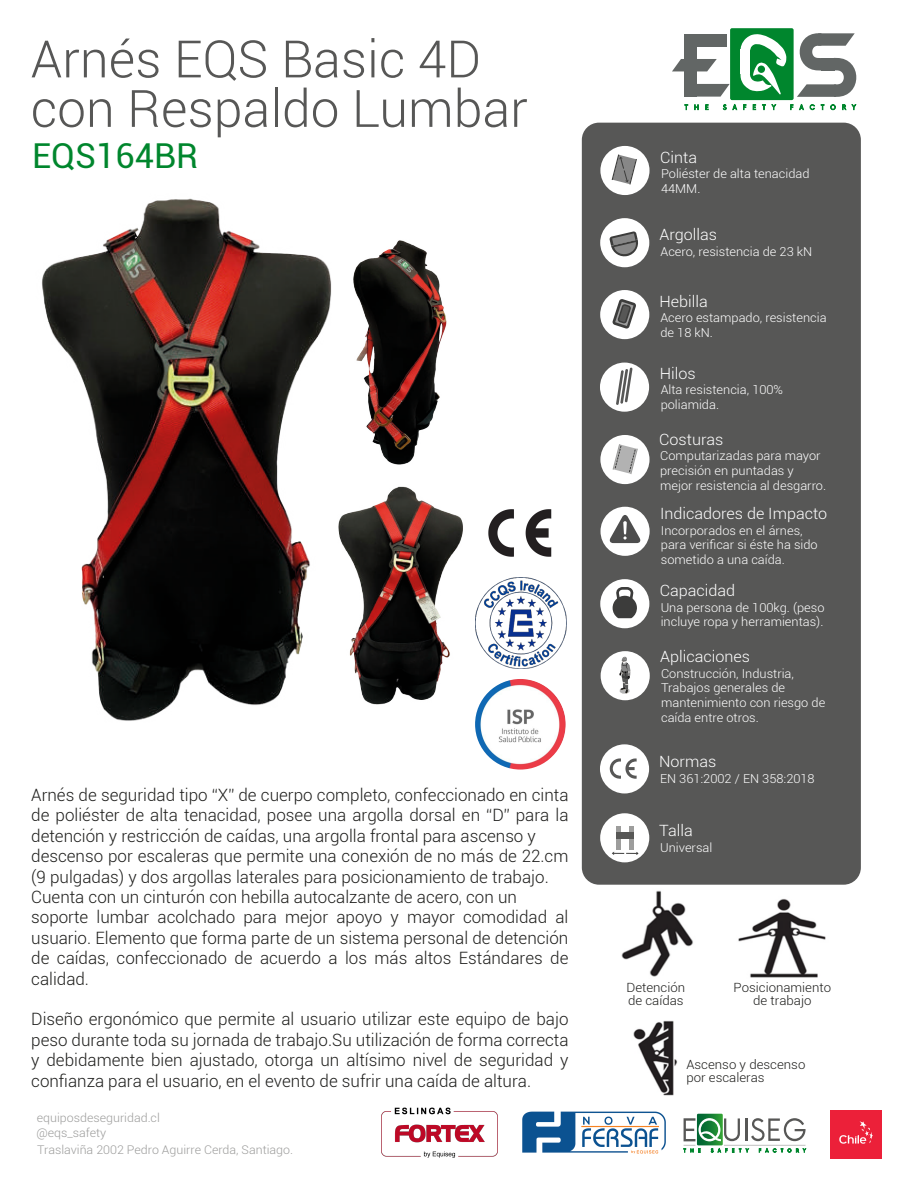
<style>
.page{position:relative;width:918px;height:1188px;background:#fff}
.page>*{position:absolute;margin:0;border:0;box-sizing:border-box;transform-origin:0 0}
.t1{font:300 51.6px/49.5px "Roboto";color:#575756}
.t2{font:34.35px "Roboto";color:#00862d}
.t3{font:300 16.95px/20.4px "Roboto";color:#1d1d1b}
.t4{font:300 15.45px "Roboto";color:#fff;scale:1.04 1}
.t5{font:300 12.75px/13.5px "Roboto";color:#1d1d1b;scale:1.04 1}
.t6{font:300 12.3px/14.7px "Roboto";color:#fff;scale:1.04 1}
.t7{font:300 12px/16.2px "Roboto";color:#9d9d9c;scale:1.04 1}
</style>
<div class="page">
<img style="left:338px;top:486px;width:125px;height:219px">
<img style="left:353px;top:240px;width:94px;height:225px">
<div style="left:730px;top:28px;width:64px;height:72px;background:#00862d;border-radius:2px"></div>
<svg style="left:672px;top:30px;width:185px;height:80px"></svg>
<img style="left:831px;top:1110px;width:51px;height:48px">
<svg style="left:683px;top:1114px;width:123px;height:38px"></svg>
<img style="left:381px;top:1107px;width:117px;height:51px">
<img style="left:522px;top:1111px;width:144px;height:43px">
<img style="left:42px;top:198px;width:290px;height:523px">
<img style="left:621px;top:890px;width:72px;height:87px">
<img style="left:738px;top:898px;width:88px;height:80px">
<img style="left:633px;top:1020px;width:44px;height:76px">
<img style="left:475px;top:679px;width:91px;height:91px;border-radius:45px">
<img style="left:476px;top:578px;width:90px;height:90px">
<img style="left:488px;top:509px;width:64px;height:48px">
<div style="left:582px;top:123px;width:279px;height:762px;background:#575756;border-radius:17px"></div>
<div style="left:600px;top:146px;width:50px;height:49px;background:#fff;border-radius:50%"></div>
<svg style="left:612px;top:154px;width:25px;height:31px"></svg>
<div style="left:600px;top:218px;width:49px;height:49px;background:#fff;border-radius:50%"></div>
<svg style="left:609px;top:231px;width:29px;height:26px"></svg>
<div style="left:600px;top:290px;width:49px;height:49px;background:#fff;border-radius:50%"></div>
<svg style="left:612px;top:299px;width:24px;height:30px"></svg>
<div style="left:600px;top:363px;width:49px;height:49px;background:#fff;border-radius:50%"></div>
<svg style="left:616px;top:368px;width:17px;height:37px"></svg>
<div style="left:600px;top:435px;width:50px;height:49px;background:#fff;border-radius:50%"></div>
<svg style="left:613px;top:444px;width:25px;height:30px"></svg>
<div style="left:601px;top:507px;width:49px;height:49px;background:#fff;border-radius:50%"></div>
<svg style="left:610px;top:515px;width:31px;height:28px"></svg>
<div style="left:600px;top:579px;width:49px;height:49px;background:#fff;border-radius:50%"></div>
<svg style="left:613px;top:587px;width:24px;height:31px"></svg>
<div style="left:600px;top:744px;width:49px;height:49px;background:#fff;border-radius:50%"></div>
<svg style="left:610px;top:758px;width:27px;height:21px"></svg>
<div style="left:601px;top:651px;width:49px;height:49px;background:#fff;border-radius:50%"></div>
<svg style="left:619px;top:657px;width:11px;height:37px"></svg>
<div style="left:600px;top:813px;width:49px;height:49px;background:#fff;border-radius:50%"></div>
<hr style="left:616px;top:826px;width:4px;height:24px;background:#9d9d9c">
<hr style="left:630px;top:826px;width:4px;height:24px;background:#9d9d9c">
<div style="left:616px;top:832px;width:18px;height:7px;background:#575756"></div>
<svg style="left:612px;top:852px;width:27px;height:3px"></svg>
<h1 class="t1" style="left:31px;top:33px;width:499px">Arnés EQS Basic 4D con Respaldo Lumbar</h1>
<h2 class="t2" style="left:32px;top:131px;width:167px">EQS164BR</h2>
<p class="t3" style="left:31px;top:784px;width:539px">Arnés de seguridad tipo “X” de cuerpo completo, confeccionado en cinta de poliéster de alta tenacidad, posee una argolla dorsal en “D” para la detención y restricción de caídas, una argolla frontal para ascenso y descenso por escaleras que permite una conexión de no más de 22.cm (9 pulgadas) y dos argollas laterales para posicionamiento de trabajo.<br>Cuenta con un cinturón con hebilla autocalzante de acero, con un soporte lumbar acolchado para mejor apoyo y mayor comodidad al usuario. Elemento que forma parte de un sistema personal de detención de caídas, confeccionado de acuerdo a los más altos Estándares de calidad.</p>
<p class="t3" style="left:31px;top:1009px;width:539px;text-align:justify">Diseño ergonómico que permite al usuario utilizar este equipo de bajo peso durante toda su jornada de trabajo.Su utilización de forma correcta y debidamente bien ajustado, otorga un altísimo nivel de seguridad y confianza para el usuario, en el evento de sufrir una caída de altura.</p>
<p class="t7" style="left:36px;top:1109px;width:248px">equiposdeseguridad.cl<br>@eqs_safety<br>Traslaviña 2002 Pedro Aguirre Cerda, Santiago.</p>
<p class="t4" style="left:660px;top:146px;width:37px">Cinta</p>
<p class="t6" style="left:661px;top:166px;width:144px">Poliéster de alta tenacidad<br>44MM.</p>
<p class="t4" style="left:660px;top:224px;width:57px">Argollas</p>
<p class="t6" style="left:660px;top:244px;width:148px">Acero, resistencia de 23 kN</p>
<p class="t4" style="left:659px;top:291px;width:48px">Hebilla</p>
<p class="t6" style="left:660px;top:310px;width:161px">Acero estampado, resistencia de 18 kN.</p>
<p class="t4" style="left:660px;top:363px;width:36px">Hilos</p>
<p class="t6" style="left:661px;top:382px;width:119px">Alta resistencia, 100% poliamida.</p>
<p class="t4" style="left:659px;top:428px;width:63px">Costuras</p>
<p class="t6" style="left:660px;top:448px;width:161px">Computarizadas para mayor precisión en puntadas y mejor resistencia al desgarro.</p>
<p class="t4" style="left:660px;top:503px;width:162px">Indicadores de Impacto</p>
<p class="t6" style="left:661px;top:522px;width:152px">Incorporados en el árnes, para verificar si éste ha sido sometido a una caída.</p>
<p class="t4" style="left:660px;top:580px;width:74px">Capacidad</p>
<p class="t6" style="left:661px;top:599px;width:159px">Una persona de 100kg. (peso incluye ropa y herramientas).</p>
<p class="t4" style="left:660px;top:646px;width:88px">Aplicaciones</p>
<p class="t6" style="left:661px;top:665px;width:159px">Construcción, Industria,<br>Trabajos generales de mantenimiento con riesgo de caída entre otros.</p>
<p class="t4" style="left:659px;top:751px;width:57px">Normas</p>
<p class="t6" style="left:660px;top:770px;width:150px">EN 361:2002 / EN 358:2018</p>
<p class="t4" style="left:659px;top:820px;width:34px">Talla</p>
<p class="t6" style="left:660px;top:839px;width:52px">Universal</p>
<p class="t5" style="left:626px;top:980px;width:58px">Detención de caídas</p>
<p class="t5" style="left:734px;top:980px;width:95px;text-align:center">Posicionamiento de trabajo</p>
<p class="t5" style="left:686px;top:1057px;width:116px">Ascenso y descenso por escaleras</p>
</div>
